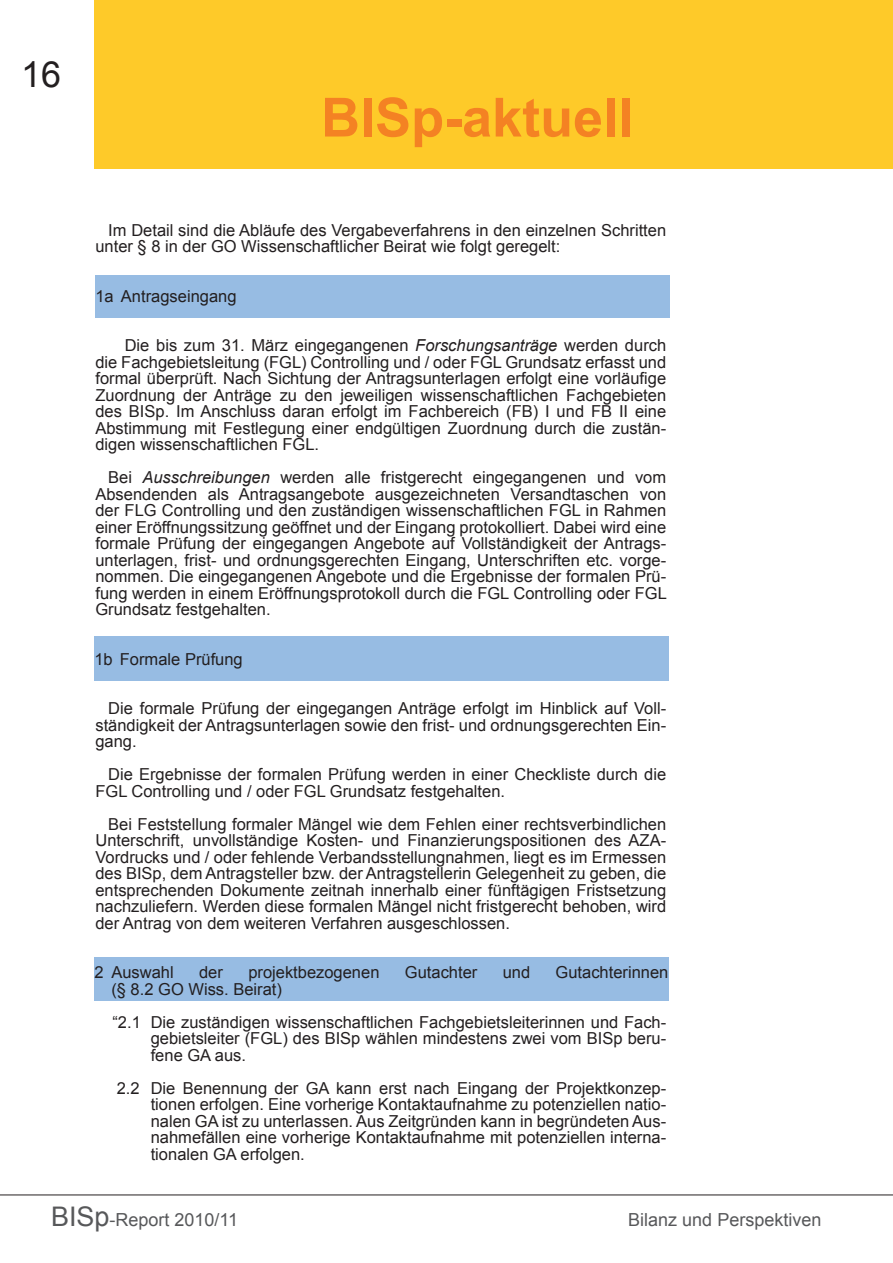
<style>
.page{position:relative;width:893px;height:1263px;background:#fff}
.page>*{position:absolute;margin:0;border:0;box-sizing:border-box;transform-origin:0 0}
.t1{font:700 54px "Arial";color:#f48223}
.t2{font:36px "Arial";color:#231f20}
.t3{font:18px "Arial";color:#57585a}
.Fließtext{font:16.5px/16.5px "Arial";color:#231f20;text-align:justify}
.s1{font-family:"Times New Roman";font-weight:700;color:#fff}
.s2{font-style:italic}
.s3{font-size:27px}
</style>
<div class="page">
<hr style="left:0;top:1194px;width:893px;height:1px;background:#231f20">
<div style="left:94px;top:0;width:799px;height:169px;background:#feca29"></div>
<div style="left:95px;top:275px;width:574px;height:42px;background:#97bce3"></div>
<div style="left:94px;top:636px;width:574px;height:45px;background:#97bce3"></div>
<div style="left:94px;top:957px;width:574px;height:44px;background:#97bce3"></div>
<h2 class="t2" style="left:21px;top:51px;width:42px">16</h2>
<h1 class="t1" style="left:321px;top:82px;width:314px">BISp-aktuell</h1>
<p class="Fließtext" style="left:95px;top:222px;width:572px;text-indent:13px">Im Detail sind die Abläufe des Vergabeverfahrens in den einzelnen Schritten unter § 8 in der GO Wissenschaftlicher Beirat wie folgt geregelt:</p>
<p class="Fließtext" style="left:95px;top:288px;width:143px">1a Antragseingang</p>
<p class="Fließtext" style="left:95px;top:337px;width:572px;text-indent:13px"><span class="s1">1a</span>Die bis zum 31. März eingegangenen <span class="s2">Forschungsanträge</span> werden durch die Fachgebietsleitung (FGL) Controlling und / oder FGL Grundsatz erfasst und formal überprüft. Nach Sichtung der Antragsunterlagen erfolgt eine vorläufige Zuordnung der Anträge zu den jeweiligen wissenschaftlichen Fachgebieten des BISp. Im Anschluss daran erfolgt im Fachbereich (FB) I und FB II eine Abstimmung mit Festlegung einer endgültigen Zuordnung durch die zustän&shy;digen wissenschaftlichen FGL.</p>
<p class="Fließtext" style="left:95px;top:469px;width:573px;text-indent:13px">Bei <span class="s2">Ausschreibungen</span> werden alle fristgerecht eingegangenen und vom Absendenden als Antragsangebote ausgezeichneten Versandtaschen von der FLG Controlling und den zuständigen wissenschaftlichen FGL in Rahmen einer Eröffnungssitzung geöffnet und der Eingang protokolliert. Dabei wird eine formale Prüfung der eingegangen Angebote auf Vollständigkeit der Antrags&shy;unterlagen, frist- und ordnungsgerechten Eingang, Unterschriften etc. vorge&shy;nommen. Die eingegangenen Angebote und die Ergebnisse der formalen Prü&shy;fung werden in einem Eröffnungsprotokoll durch die FGL Controlling oder FGL Grundsatz festgehalten.</p>
<p class="Fließtext" style="left:94px;top:651px;width:150px">1b Formale Prüfung</p>
<p class="Fließtext" style="left:95px;top:700px;width:572px;text-indent:13px">Die formale Prüfung der eingegangen Anträge erfolgt im Hinblick auf Voll&shy;ständigkeit der Antragsunterlagen sowie den frist- und ordnungsgerechten Ein&shy;gang.</p>
<p class="Fließtext" style="left:95px;top:766px;width:572px;text-indent:13px">Die Ergebnisse der formalen Prüfung werden in einer Checkliste durch die<br>FGL Controlling und / oder FGL Grundsatz festgehalten.</p>
<p class="Fließtext" style="left:95px;top:816px;width:572px;text-indent:13px">Bei Feststellung formaler Mängel wie dem Fehlen einer rechtsverbindlichen Unterschrift, unvollständige Kosten- und Finanzierungspositionen des AZA-Vordrucks und / oder fehlende Verbandsstellungnahmen, liegt es im Ermessen des BISp, dem Antragsteller bzw. der Antragstellerin Gelegenheit zu geben, die entsprechenden Dokumente zeitnah innerhalb einer fünftägigen Fristsetzung nachzuliefern. Werden diese formalen Mängel nicht fristgerecht behoben, wird der Antrag von dem weiteren Verfahren ausgeschlossen.</p>
<p class="Fließtext" style="left:94px;top:964px;width:81px">2 Auswahl</p>
<p class="Fließtext" style="left:199px;top:964px;width:25px">der</p>
<p class="Fließtext" style="left:248px;top:964px;width:133px">projektbezogenen</p>
<p class="Fließtext" style="left:405px;top:964px;width:74px">Gutachter</p>
<p class="Fließtext" style="left:503px;top:964px;width:29px">und</p>
<p class="Fließtext" style="left:556px;top:964px;width:114px">Gutachterinnen</p>
<p class="Fließtext" style="left:111px;top:981px;width:172px">(§ 8.2 GO Wiss. Beirat)</p>
<p class="Fließtext" style="left:151px;top:1014px;width:517px;text-indent:-38px">“2.1 Die zuständigen wissenschaftlichen Fachgebietsleiterinnen und Fach&shy;gebietsleiter (FGL) des BISp wählen mindestens zwei vom BISp beru&shy;fene GA aus.</p>
<p class="Fließtext" style="left:151px;top:1080px;width:517px;text-indent:-34px">2.2 Die Benennung der GA kann erst nach Eingang der Projektkonzep&shy;tionen erfolgen. Eine vorherige Kontaktaufnahme zu potenziellen natio&shy;nalen GA ist zu unterlassen. Aus Zeitgründen kann in begründeten Aus&shy;nahmefällen eine vorherige Kontaktaufnahme mit potenziellen interna&shy;tionalen GA erfolgen.</p>
<p class="t3" style="left:51px;top:1207px;width:189px"><span class="s3">BISp</span>-Report 2010/11</p>
<p class="t3" style="left:628px;top:1207px;width:195px">Bilanz und Perspektiven</p>
</div>
